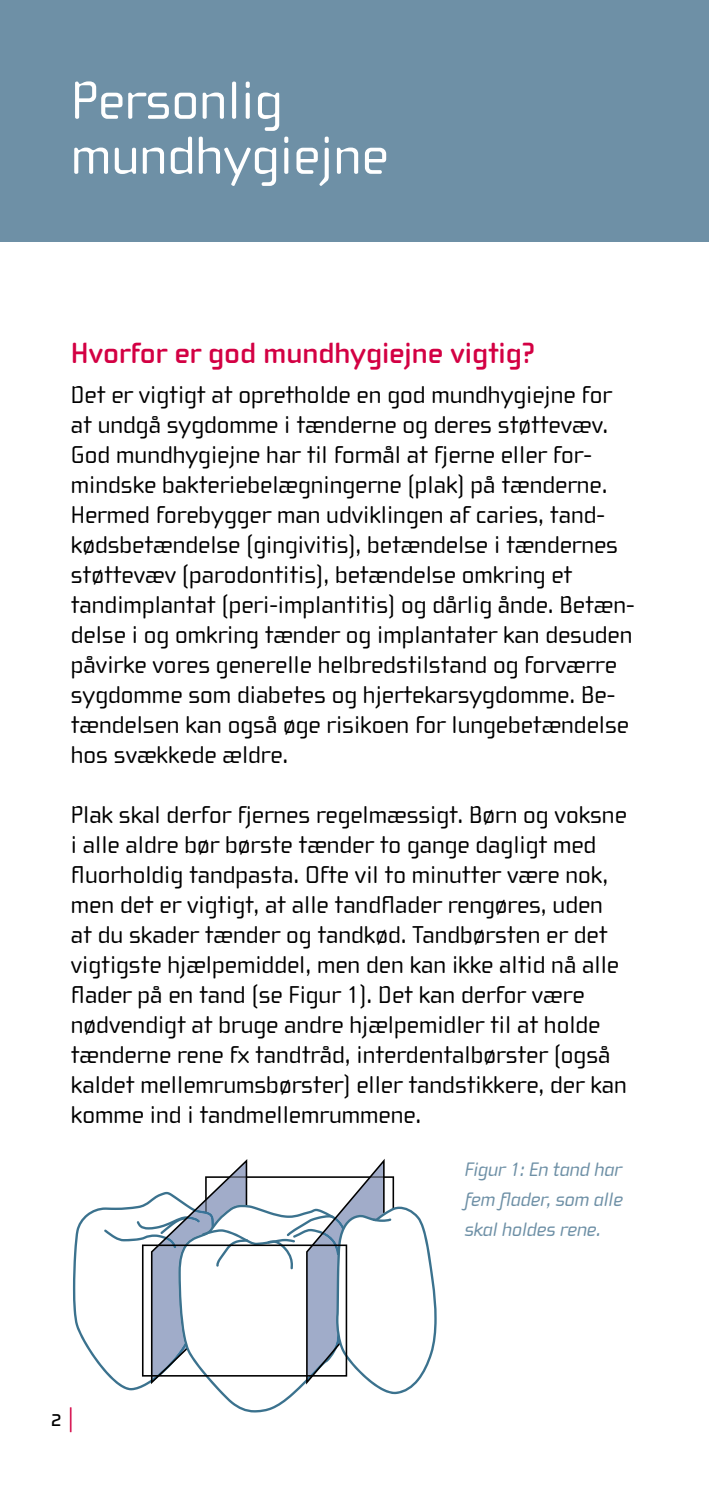
<style>
.page{position:relative;width:709px;height:1489px;background:#fff}
.page>*{position:absolute;margin:0;border:0;box-sizing:border-box;transform-origin:0 0}
.t1{font:55px/55px "Cholla Wide OT";color:#fff}
.t2{font:700 30px "Cholla Wide OT";color:#d30043}
.t3{font:25px/30px "Cholla Wide OT";color:#000}
.t4{font:25px "Cholla Unicase OT";color:#000}
.t5{font:italic 20px/30px "Cholla Wide OT";letter-spacing:-.01em;color:#6e90a6;text-align:justify}
.s1{color:#d30043}
</style>
<div class="page">
<div style="left:0;top:0;width:709px;height:241px;background:#6e90a6"></div>
<svg style="left:73px;top:1159px;width:363px;height:253px"></svg>
<h1 class="t1" style="left:71px;top:74px;width:319px">Personlig mundhygiejne</h1>
<p class="t2" style="left:71px;top:337px;width:465px">Hvorfor er god mundhygiejne vigtig?</p>
<p class="t3" style="left:71px;top:380px;width:565px">Det er vigtigt at opretholde en god mundhygiejne for at undgå sygdomme i tænderne og deres støttevæv.<br>God mundhygiejne har til formål at fjerne eller for&shy;mindske bakteriebelægningerne (plak) på tænderne.<br>Hermed forebygger man udviklingen af caries, tand&shy;kødsbetændelse (gingivitis), betændelse i tændernes støttevæv (parodontitis), betændelse omkring et tandimplantat (peri-implantitis) og dårlig ånde. Betæn&shy;delse i og omkring tænder og implantater kan desuden påvirke vores generelle helbredstilstand og forværre sygdomme som diabetes og hjertekarsygdomme. Be&shy;tændelsen kan også øge risikoen for lungebetændelse hos svækkede ældre.</p>
<p class="t3" style="left:71px;top:800px;width:557px">Plak skal derfor fjernes regelmæssigt. Børn og voksne i alle aldre bør børste tænder to gange dagligt med fluorholdig tandpasta. Ofte vil to minutter være nok, men det er vigtigt, at alle tandflader rengøres, uden at du skader tænder og tandkød. Tandbørsten er det vigtigste hjælpemiddel, men den kan ikke altid nå alle flader på en tand (se Figur 1). Det kan derfor være nødvendigt at bruge andre hjælpemidler til at holde tænderne rene fx tandtråd, interdentalbørster (også kaldet mellemrumsbørster) eller tandstikkere, der kan komme ind i tandmellemrummene.</p>
<p class="t4" style="left:50px;top:1403px;width:26px">2 <span class="s1">|</span></p>
<p class="t5" style="left:465px;top:1154px;width:160px">Figur 1: En tand har fem flader, som alle skal holdes rene.</p>
</div>
